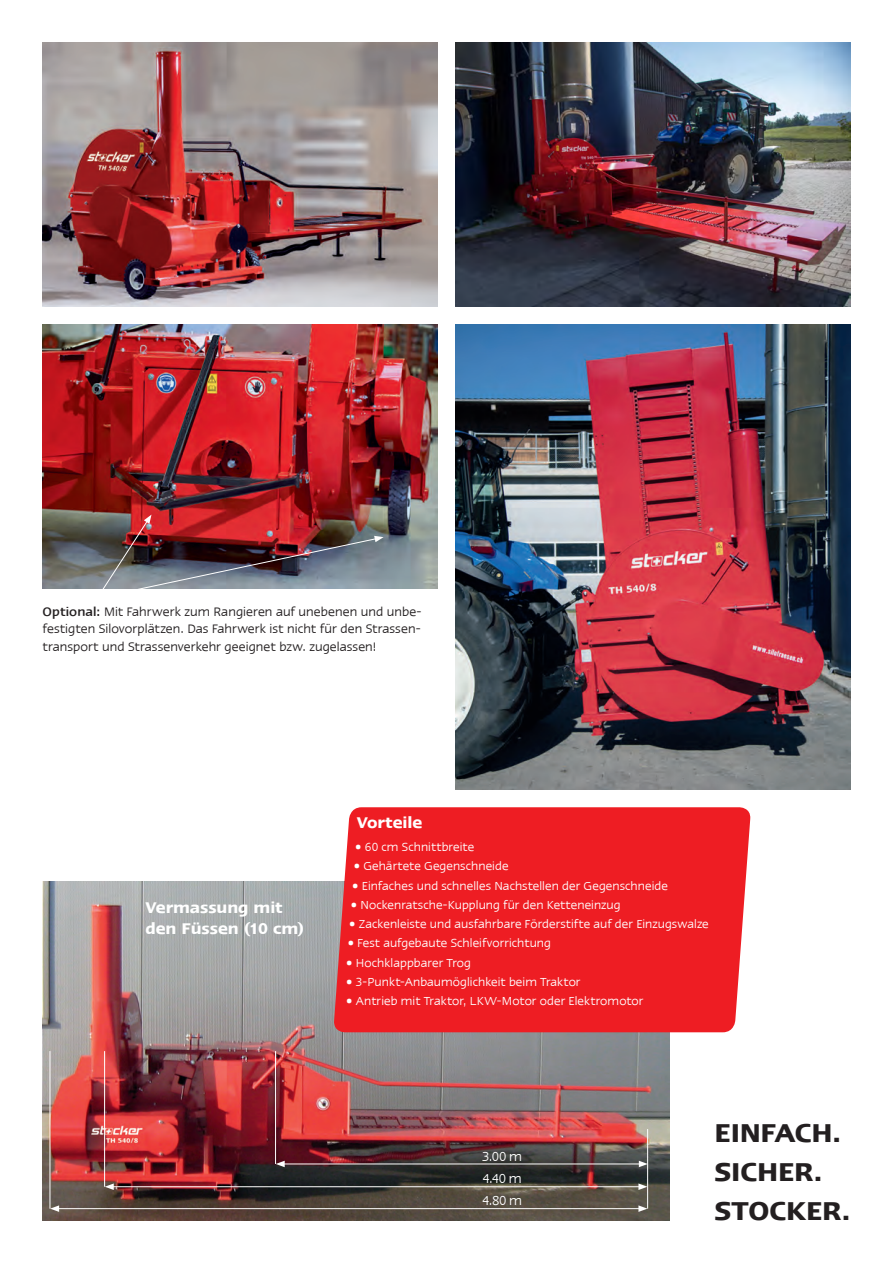
<style>
.page{position:relative;width:893px;height:1263px;background:#fff}
.page>*{position:absolute;margin:0;border:0;box-sizing:border-box;transform-origin:0 0}
.t1{font:600 30px/39px "LT Ergo";letter-spacing:-.005em;color:#231f20}
.t2{font:600 18px/21.6px "LT Ergo";letter-spacing:-.005em;color:#fff}
.t3{font:15px/22.4px "LT Ergo";color:#fff;text-align:justify}
.t4{font:14.25px/17.1px "LT Ergo";letter-spacing:.005em;color:#231f20;text-align:justify}
.t5{font:13.5px "LT Ergo";letter-spacing:.005em;color:#fff}
.s1{font-weight:500}
</style>
<div class="page">
<img style="left:43px;top:43px;width:395px;height:263px">
<img style="left:455px;top:43px;width:395px;height:263px">
<img style="left:43px;top:882px;width:626px;height:338px">
<hr style="left:647px;top:1129px;width:1px;height:80px;background:#fff">
<hr style="left:50px;top:1051px;width:1px;height:158px;background:#fff">
<hr style="left:104px;top:1051px;width:1px;height:136px;background:#fff">
<hr style="left:275px;top:1051px;width:1px;height:113px;background:#fff">
<hr style="left:282px;top:1164px;width:359px;height:1px;background:#fff">
<svg style="left:276px;top:1161px;width:9px;height:6px"></svg>
<svg style="left:639px;top:1161px;width:9px;height:6px"></svg>
<hr style="left:111px;top:1186px;width:530px;height:1px;background:#fff">
<svg style="left:105px;top:1183px;width:9px;height:7px"></svg>
<svg style="left:638px;top:1183px;width:9px;height:7px"></svg>
<hr style="left:57px;top:1208px;width:584px;height:1px;background:#fff">
<svg style="left:50px;top:1205px;width:9px;height:7px"></svg>
<svg style="left:638px;top:1205px;width:9px;height:7px"></svg>
<div style="left:333px;top:807px;width:418px;height:225px;background:#ee1d23"></div>
<img style="left:43px;top:325px;width:395px;height:263px">
<img style="left:93px;top:514px;width:291px;height:75px">
<img style="left:455px;top:325px;width:395px;height:465px">
<p class="t4" style="left:43px;top:603px;width:380px"><span class="s1">Optional:</span> Mit Fahrwerk zum Rangieren auf unebenen und unbe&shy;festigten Silovorplätzen. Das Fahrwerk ist nicht für den Strassen&shy;transport und Strassenverkehr geeignet bzw. zugelassen!</p>
<h2 class="t2" style="left:145px;top:896px;width:160px">Vermassung mit den Füssen (10 cm)</h2>
<h2 class="t2" style="left:357px;top:811px;width:67px">Vorteile</h2>
<p class="t5" style="left:355px;top:840px;width:121px">• 60 cm Schnittbreite</p>
<p class="t5" style="left:354px;top:859px;width:156px">• Gehärtete Gegenschneide</p>
<p class="t5" style="left:352px;top:878px;width:317px">• Einfaches und schnelles Nachstellen der Gegenschneide</p>
<p class="t5" style="left:351px;top:897px;width:271px">• Nockenratsche-Kupplung für den Ketteneinzug</p>
<p class="t5" style="left:349px;top:917px;width:361px">• Zackenleiste und ausfahrbare Förderstifte auf der Einzugswalze</p>
<p class="t5" style="left:348px;top:936px;width:205px">• Fest aufgebaute Schleifvorrichtung</p>
<p class="t5" style="left:346px;top:955px;width:126px">• Hochklappbarer Trog</p>
<p class="t5" style="left:346px;top:974px;width:236px">• 3-Punkt-Anbaumöglichkeit beim Traktor</p>
<p class="t5" style="left:346px;top:994px;width:299px">• Antrieb mit Traktor, LKW-Motor oder Elektromotor</p>
<p class="t3" style="left:482px;top:1145px;width:41px">3.00 m 4.40 m 4.80 m</p>
<h1 class="t1" style="left:714px;top:1113px;width:137px">EINFACH.<br>SICHER.<br>STOCKER.</h1>
</div>
